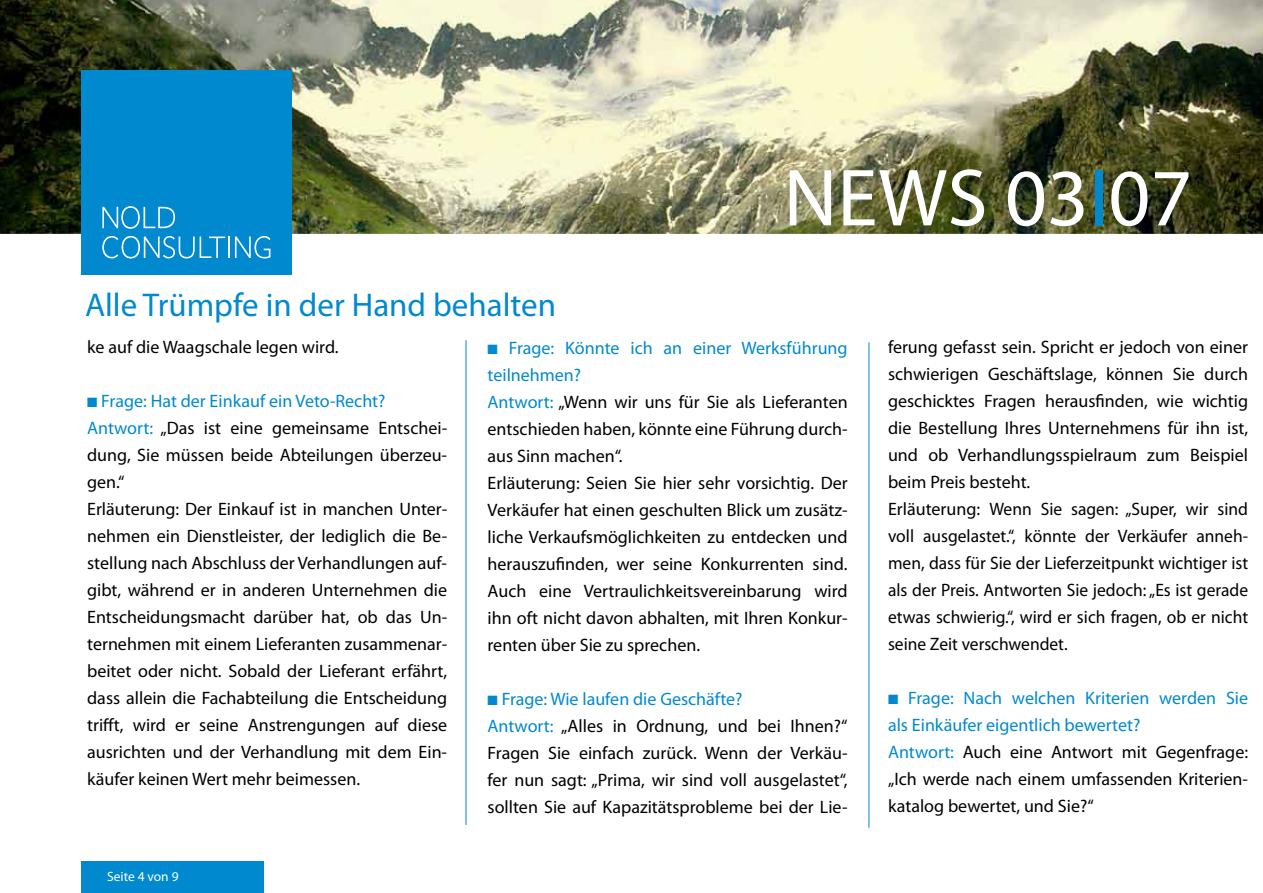
<style>
.page{position:relative;width:1263px;height:893px;background:#fff}
.page>*{position:absolute;margin:0;border:0;box-sizing:border-box;transform-origin:0 0}
.t1{font:81.75px "Myriad Pro";color:#fff}
.t2{font:33px "Myriad Pro";color:#0089cf}
.t3{font:18px/27px "Myriad Pro";color:#000}
.t4{font:13.5px "Myriad Pro";color:#fff}
.s1{color:#0089cf}
</style>
<div class="page">
<div style="left:81px;top:861px;width:183px;height:32px;background:#0089cf"></div>
<img style="left:0;top:0;width:1263px;height:234px">
<hr style="left:466px;top:340px;width:1px;height:485px;background:#0089cf">
<hr style="left:868px;top:342px;width:1px;height:486px;background:#0089cf">
<div style="left:81px;top:70px;width:211px;height:205px;background:#0089cf"></div>
<hr style="left:228px;top:237px;width:2px;height:21px;background:#fff">
<svg style="left:235px;top:236px;width:35px;height:22px"></svg>
<svg style="left:102px;top:236px;width:123px;height:23px"></svg>
<svg style="left:102px;top:206px;width:73px;height:23px"></svg>
<h2 class="t2" style="left:85px;top:284px;width:472px">Alle Trümpfe in der Hand behalten</h2>
<h1 class="t1" style="left:783px;top:147px;width:410px">NEWS 03<span class="s1">I</span>07</h1>
<p class="t3" style="left:87px;top:333px;width:253px">ke auf die Waagschale legen wird.</p>
<p class="t3" style="left:87px;top:387px;width:362px"><span class="s1">■ Frage: Hat der Einkauf ein Veto-Recht?<br>Antwort:</span> „Das ist eine gemeinsame Entschei&shy;dung, Sie müssen beide Abteilungen überzeu&shy;gen.“<br>Erläuterung: Der Einkauf ist in manchen Unter&shy;nehmen ein Dienstleister, der lediglich die Be&shy;stellung nach Abschluss der Verhandlungen auf&shy;gibt, während er in anderen Unternehmen die Entscheidungsmacht darüber hat, ob das Un&shy;ternehmen mit einem Lieferanten zusammenar&shy;beitet oder nicht. Sobald der Lieferant erfährt, dass allein die Fachabteilung die Entscheidung trifft, wird er seine Anstrengungen auf diese ausrichten und der Verhandlung mit dem Ein&shy;käufer keinen Wert mehr beimessen.</p>
<p class="t4" style="left:107px;top:868px;width:73px">Seite 4 von 9</p>
<p class="t3" style="left:488px;top:334px;width:362px"><span class="s1">■ Frage: Könnte ich an einer Werksführung teilnehmen?<br>Antwort:</span> „Wenn wir uns für Sie als Lieferanten entschieden haben, könnte eine Führung durch&shy;aus Sinn machen“.<br>Erläuterung: Seien Sie hier sehr vorsichtig. Der Verkäufer hat einen geschulten Blick um zusätz&shy;liche Verkaufsmöglichkeiten zu entdecken und herauszufinden, wer seine Konkurrenten sind.<br>Auch eine Vertraulichkeitsvereinbarung wird ihn oft nicht davon abhalten, mit Ihren Konkur&shy;renten über Sie zu sprechen.</p>
<p class="t3" style="left:488px;top:685px;width:362px"><span class="s1">■ Frage: Wie laufen die Geschäfte?<br>Antwort:</span> „Alles in Ordnung, und bei Ihnen?“ Fragen Sie einfach zurück. Wenn der Verkäu&shy;fer nun sagt: „Prima, wir sind voll ausgelastet“, sollten Sie auf Kapazitätsprobleme bei der Lie-</p>
<p class="t3" style="left:888px;top:333px;width:362px">ferung gefasst sein. Spricht er jedoch von einer schwierigen Geschäftslage, können Sie durch geschicktes Fragen herausfinden, wie wichtig die Bestellung Ihres Unternehmens für ihn ist, und ob Verhandlungsspielraum zum Beispiel beim Preis besteht.<br>Erläuterung: Wenn Sie sagen: „Super, wir sind voll ausgelastet.“, könnte der Verkäufer anneh&shy;men, dass für Sie der Lieferzeitpunkt wichtiger ist als der Preis. Antworten Sie jedoch: „Es ist gerade etwas schwierig.“, wird er sich fragen, ob er nicht seine Zeit verschwendet.</p>
<p class="t3" style="left:888px;top:684px;width:361px"><span class="s1">■ Frage: Nach welchen Kriterien werden Sie als Einkäufer eigentlich bewertet?<br>Antwort:</span> Auch eine Antwort mit Gegenfrage: „Ich werde nach einem umfassenden Kriterien&shy;katalog bewertet, und Sie?“</p>
</div>
